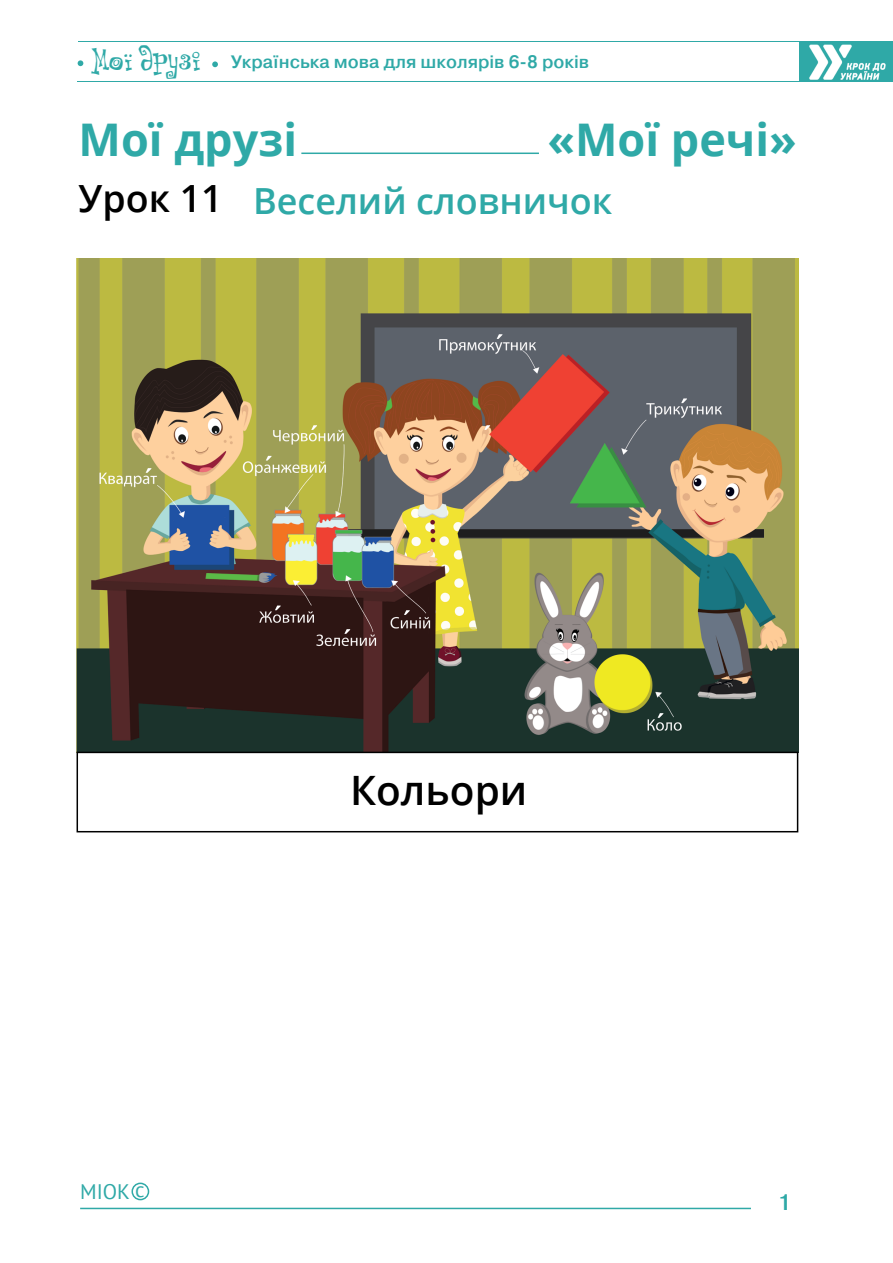
<style>
.page{position:relative;width:893px;height:1263px;background:#fff}
.page>*{position:absolute;margin:0;border:0;box-sizing:border-box;transform-origin:0 0}
.t1{font:700 45px "Open Sans";color:#2fa9a7}
.t2{font:600 40.5px "Open Sans";color:#000}
.t3{font:600 37.5px "Open Sans";color:#000}
.t4{font:600 36px "Open Sans";color:#2fa9a7}
.t5{font:500 22.5px "Pragmatica";color:#2fa9a7}
.t6{font:21px "PT Sans";color:#2fa9a7}
.t7{font:500 18px "Pragmatica";color:#2fa9a7}
.s1{font-family:"Kot Leopold";font-weight:400;font-size:31.5px}
</style>
<div class="page">
<hr style="left:0;top:41px;width:1px;height:41px;background:#2fa9a7">
<hr style="left:77px;top:81px;width:732px;height:1px;background:#2fa9a7">
<hr style="left:78px;top:41px;width:732px;height:1px;background:#2fa9a7">
<svg style="left:78px;top:60px;width:5px;height:6px"></svg>
<svg style="left:212px;top:61px;width:6px;height:6px"></svg>
<div style="left:799px;top:41px;width:94px;height:41px;background:#2fa9a7"></div>
<img style="left:809px;top:44px;width:77px;height:36px">
<hr style="left:80px;top:1208px;width:671px;height:1px;background:#2fa9a7">
<div style="left:131px;top:1182px;width:18px;height:18px;border:2px solid #2fa9a7;border-radius:50%"></div>
<hr style="left:301px;top:153px;width:238px;height:1px;background:#2fa9a7">
<img style="left:77px;top:258px;width:721px;height:494px">
<div style="left:77px;top:752px;width:721px;height:80px;border:2px solid #000"></div>
<svg style="left:146px;top:468px;width:5px;height:5px"></svg>
<svg style="left:484px;top:425px;width:6px;height:5px"></svg>
<svg style="left:275px;top:605px;width:6px;height:5px"></svg>
<svg style="left:344px;top:629px;width:6px;height:5px"></svg>
<svg style="left:497px;top:334px;width:5px;height:5px"></svg>
<svg style="left:404px;top:610px;width:6px;height:5px"></svg>
<svg style="left:658px;top:713px;width:5px;height:5px"></svg>
<svg style="left:574px;top:678px;width:6px;height:5px"></svg>
<svg style="left:681px;top:398px;width:6px;height:5px"></svg>
<svg style="left:266px;top:456px;width:5px;height:4px"></svg>
<svg style="left:311px;top:425px;width:6px;height:5px"></svg>
<p class="t7" style="left:91px;top:50px;width:499px"><span class="s1">Мої друзі</span> Українська мова для школярів 6-8 років</p>
<h1 class="t1" style="left:79px;top:108px;width:220px">Мої друзі</h1>
<h1 class="t1" style="left:547px;top:108px;width:251px">«Мої речі»</h1>
<h3 class="t4" style="left:253px;top:177px;width:361px">Веселий словничок</h3>
<h3 class="t3" style="left:79px;top:173px;width:146px">Урок 11</h3>
<p class="t6" style="left:80px;top:1178px;width:66px">МІОК с</p>
<h2 class="t2" style="left:350px;top:763px;width:179px">Кольори</h2>
<p class="t5" style="left:778px;top:1187px;width:15px">1</p>
</div>
